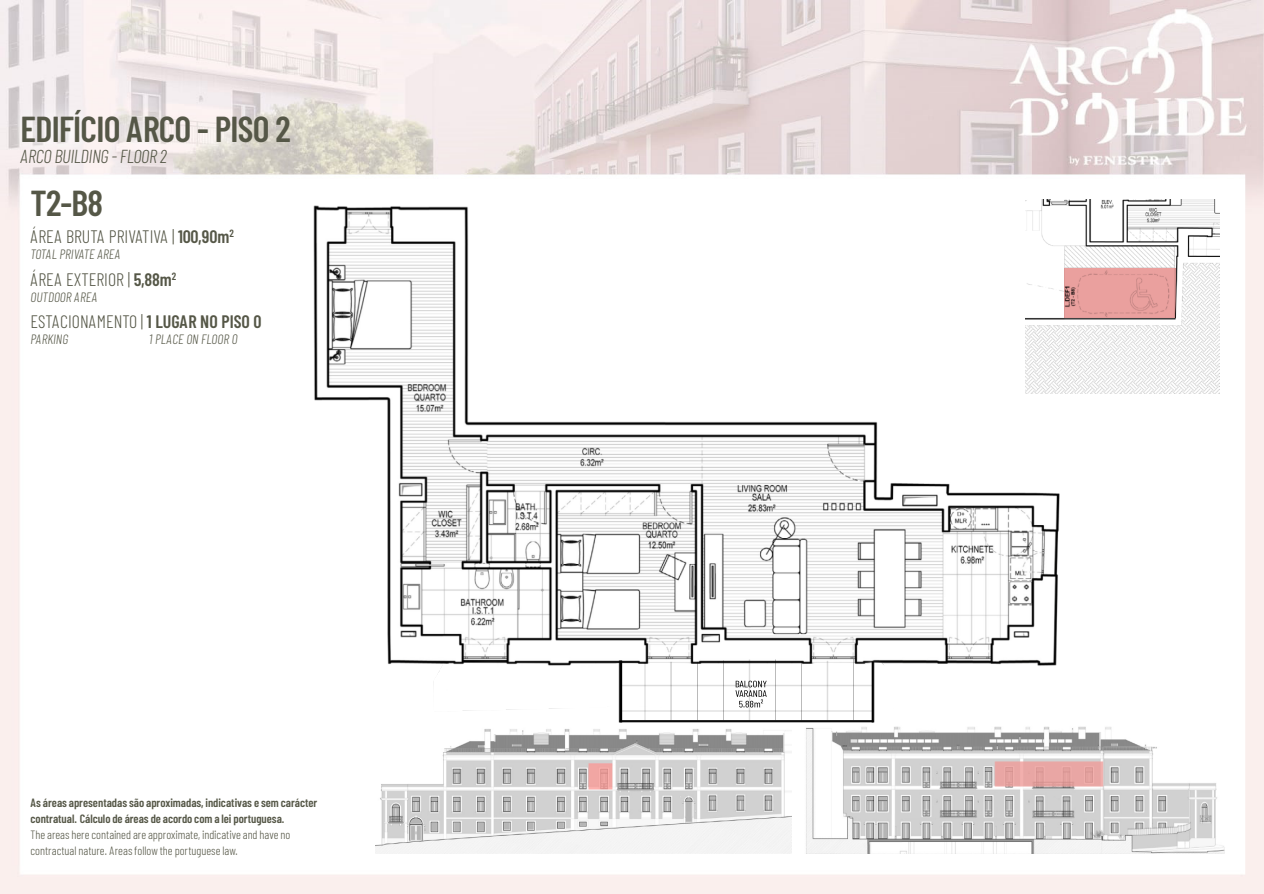
<style>
.page{position:relative;width:1264px;height:894px;background:#fff}
.page>*{position:absolute;margin:0;border:0;box-sizing:border-box;transform-origin:0 0}
.t1{font:600 36px "Barlow Condensed";letter-spacing:-.02em;color:#555747}
.t2{font:italic 300 18.75px "Barlow Condensed";letter-spacing:-.02em;color:#555747}
.t3{font:300 18px "Barlow Condensed";color:#555747}
.t4{font:italic 300 13.5px "Barlow Condensed";color:#555747}
.t5{font:600 12px/16.2px "Barlow Condensed";color:#555747}
.t6{font:300 12px/16.2px "Barlow Condensed";color:#555747}
.s1{font-weight:600}
</style>
<div class="page">
<img style="left:0;top:0;width:1263px;height:893px">
<img style="left:1025px;top:199px;width:194px;height:194px">
<img style="left:1064px;top:268px;width:111px;height:50px">
<img style="left:805px;top:720px;width:419px;height:133px">
<img style="left:994px;top:761px;width:109px;height:25px">
<img style="left:376px;top:722px;width:415px;height:131px">
<img style="left:311px;top:204px;width:750px;height:508px">
<svg style="left:735px;top:680px;width:31px;height:27px"></svg>
<img style="left:618px;top:660px;width:4px;height:62px">
<img style="left:619px;top:718px;width:252px;height:4px">
<img style="left:871px;top:661px;width:3px;height:61px">
<img style="left:644px;top:661px;width:1px;height:59px">
<img style="left:722px;top:660px;width:2px;height:60px">
<img style="left:800px;top:661px;width:2px;height:59px">
<img style="left:670px;top:661px;width:2px;height:59px">
<img style="left:621px;top:684px;width:252px;height:2px">
<img style="left:620px;top:710px;width:253px;height:1px">
<img style="left:748px;top:659px;width:2px;height:61px">
<img style="left:826px;top:660px;width:2px;height:60px">
<img style="left:696px;top:661px;width:2px;height:59px">
<img style="left:774px;top:659px;width:2px;height:61px">
<img style="left:852px;top:658px;width:2px;height:62px">
<h1 class="t1" style="left:20px;top:106px;width:272px">EDIFÍCIO ARCO - PISO 2</h1>
<h2 class="t2" style="left:20px;top:144px;width:148px">ARCO BUILDING - FLOOR 2</h2>
<h1 class="t1" style="left:30px;top:180px;width:74px">T2-B8</h1>
<h3 class="t3" style="left:30px;top:225px;width:205px">ÁREA BRUTA PRIVATIVA | <span class="s1">100,90m</span><sup>2</sup></h3>
<p class="t4" style="left:30px;top:245px;width:91px">TOTAL PRIVATE AREA</p>
<h3 class="t3" style="left:30px;top:268px;width:147px">ÁREA EXTERIOR | <span class="s1">5,88m</span><sup>2</sup></h3>
<p class="t4" style="left:30px;top:288px;width:68px">OUTDOOR AREA</p>
<h3 class="t3" style="left:30px;top:309px;width:233px">ESTACIONAMENTO | <span class="s1">1 LUGAR NO PISO 0</span></h3>
<p class="t4" style="left:30px;top:330px;width:39px">PARKING</p>
<p class="t4" style="left:149px;top:330px;width:90px">1 PLACE ON FLOOR 0</p>
<p class="t5" style="left:30px;top:793px;width:288px">As áreas apresentadas são aproximadas, indicativas e sem carácter contratual. Cálculo de áreas de acordo com a lei portuguesa.</p>
<p class="t6" style="left:30px;top:825px;width:261px">The areas here contained are approximate, indicative and have no contractual nature. Areas follow the portuguese law.</p>
</div>
